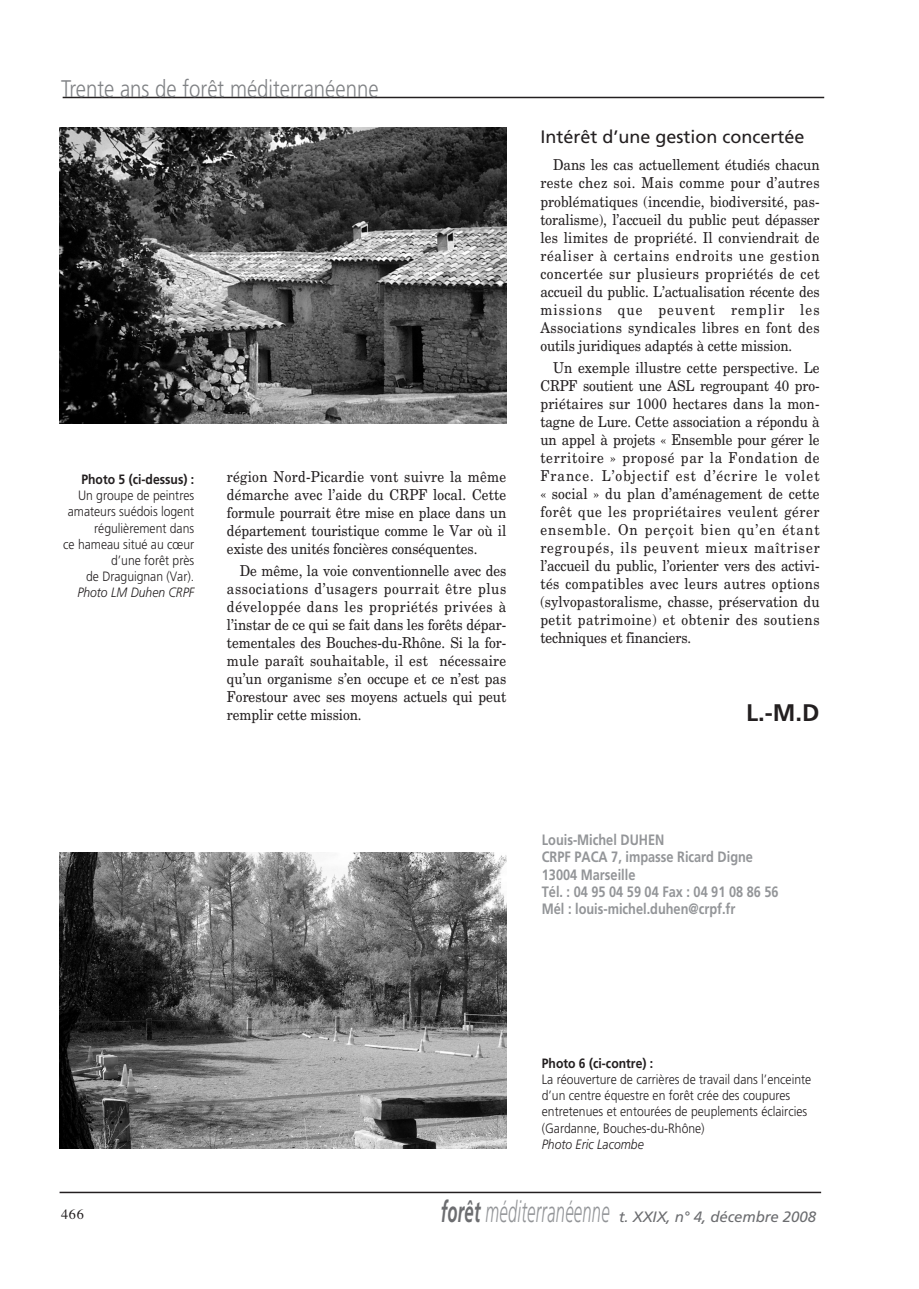
<style>
.page{position:relative;width:919px;height:1289px;background:#fff}
.page>*{position:absolute;margin:0;border:0;box-sizing:border-box;transform-origin:0 0}
.t1{font:300 24px "Frutiger";color:#808285;scale:.85 1}
.t2{font:700 24px "Frutiger";color:#231f20}
.t3{font:18px "Frutiger";color:#231f20}
.t4{font:15px/18px "New Century Schlbk";letter-spacing:-.005em;color:#231f20;text-align:justify;scale:.9 1}
.t5{font:700 15px/17.2px "Frutiger";color:#939598;scale:.85 1}
.t6{font:italic 15px "Frutiger";letter-spacing:-.005em;color:#6c6d70}
.t7{font:14.25px "Times";color:#231f20}
.t8{font:300 13.5px/16.2px "Frutiger";color:#231f20;text-align:right;scale:.9 1}
.t9{font:700 13.5px "Frutiger";color:#231f20;scale:.9 1}
.t10{font:italic 300 13.5px "Frutiger";color:#231f20;scale:.9 1}
.s1{font-weight:700;font-size:29.7px}
.s2{font-weight:300;font-size:29.7px;color:#939598}
</style>
<div class="page">
<hr style="left:60px;top:1191px;width:761px;height:2px;background:#231f20">
<hr style="left:63px;top:97px;width:761px;height:1px;background:#231f20">
<img style="left:60px;top:128px;width:446px;height:296px">
<img style="left:60px;top:852px;width:446px;height:296px">
<h1 class="t1" style="left:61px;top:75px;width:375px">Trente ans de forêt méditerranéenne</h1>
<p class="t9" style="left:81px;top:471px;width:127px">Photo 5 (ci-dessus) :</p>
<p class="t8" style="left:63px;top:487px;width:147px">Un groupe de peintres amateurs suédois logent régulièrement dans<br>ce hameau situé au cœur d’une forêt près<br>de Draguignan (Var).</p>
<p class="t10" style="left:77px;top:585px;width:131px">Photo LM Duhen CRPF</p>
<p class="t4" style="left:227px;top:467px;width:312px">région Nord-Picardie vont suivre la même démarche avec l’aide du CRPF local. Cette formule pourrait être mise en place dans un département touristique comme le Var où il existe des unités foncières conséquentes.</p>
<p class="t4" style="left:227px;top:561px;width:312px;text-indent:13px">De même, la voie conventionnelle avec des associations d’usagers pourrait être plus développée dans les propriétés privées à l’instar de ce qui se fait dans les forêts dépar&shy;tementales des Bouches-du-Rhône. Si la for&shy;mule paraît souhaitable, il est nécessaire qu’un organisme s’en occupe et ce n’est pas Forestour avec ses moyens actuels qui peut remplir cette mission.</p>
<p class="t3" style="left:540px;top:126px;width:265px">Intérêt d’une gestion concertée</p>
<p class="t4" style="left:540px;top:156px;width:312px;text-indent:13px">Dans les cas actuellement étudiés chacun reste chez soi. Mais comme pour d’autres problématiques (incendie, biodiversité, pas&shy;toralisme), l’accueil du public peut dépasser les limites de propriété. Il conviendrait de réaliser à certains endroits une gestion concertée sur plusieurs propriétés de cet accueil du public. L’actualisation récente des missions que peuvent remplir les Associations syndicales libres en font des outils juridiques adaptés à cette mission.</p>
<p class="t4" style="left:540px;top:358px;width:312px;text-indent:13px">Un exemple illustre cette perspective. Le CRPF soutient une ASL regroupant 40 pro&shy;priétaires sur 1000 hectares dans la mon&shy;tagne de Lure. Cette association a répondu à un appel à projets « Ensemble pour gérer le territoire » proposé par la Fondation de France. L’objectif est d’écrire le volet « social » du plan d’aménagement de cette forêt que les propriétaires veulent gérer ensemble. On perçoit bien qu’en étant regroupés, ils peuvent mieux maîtriser l’accueil du public, l’orienter vers des activi&shy;tés compatibles avec leurs autres options (sylvopastoralisme, chasse, préservation du petit patrimoine) et obtenir des soutiens techniques et financiers.</p>
<h1 class="t2" style="left:746px;top:698px;width:75px">L.-M.D</h1>
<p class="t5" style="left:541px;top:831px;width:280px">Louis-Michel DUHEN<br>CRPF PACA 7, impasse Ricard Digne<br>13004 Marseille<br>Tél. : 04 95 04 59 04 Fax : 04 91 08 86 56<br>Mél : louis-michel.duhen@crpf.fr</p>
<p class="t9" style="left:542px;top:1055px;width:125px">Photo 6 (ci-contre) :</p>
<p class="t8" style="left:541px;top:1071px;width:301px;text-align:left">La réouverture de carrières de travail dans l’enceinte d’un centre équestre en forêt crée des coupures entretenues et entourées de peuplements éclaircies (Gardanne, Bouches-du-Rhône)</p>
<p class="t10" style="left:541px;top:1136px;width:115px">Photo Eric Lacombe</p>
<p class="t7" style="left:61px;top:1200px;width:24px">466</p>
<p class="t6" style="left:441px;top:1207px;width:377px"><span class="s1">forêt</span> <span class="s2">méditerranéenne</span> t. XXIX, n° 4, décembre 2008</p>
</div>
